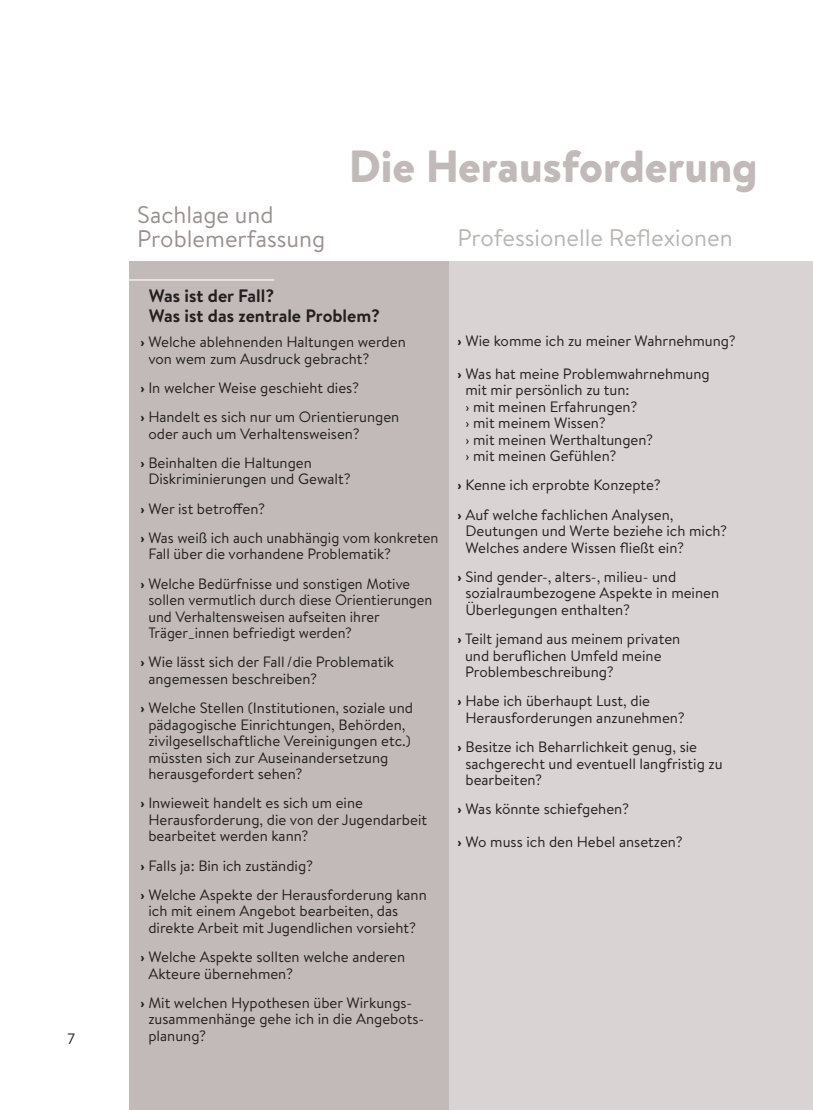
<style>
.page{position:relative;width:813px;height:1110px;background:#fff}
.page>*{position:absolute;margin:0;border:0;box-sizing:border-box;transform-origin:0 0}
.t1{font:900 45px "Brandon Text";color:#c1bab8}
.t2{font:24px/24px "Brandon Text";color:#999190}
.t3{font:24px "Brandon Text";color:#bab5b4}
.t4{font:700 18px/20.2px "Brandon Text";color:#231f20}
.t5{font:15px/16.5px "Brandon Text";color:#231f20}
.s1{font-weight:700}
</style>
<div class="page">
<div style="left:449px;top:261px;width:363px;height:849px;background:#d9d4d3"></div>
<div style="left:130px;top:261px;width:319px;height:849px;background:#c1bab8"></div>
<hr style="left:128px;top:279px;width:146px;height:1px;background:#fff">
<p class="t5" style="left:67px;top:1030px;width:9px">7</p>
<h2 class="t2" style="left:137px;top:201px;width:189px">Sachlage und<br>Problemerfassung</h2>
<h1 class="t1" style="left:349px;top:134px;width:410px">Die Herausforderung</h1>
<h2 class="t3" style="left:457px;top:222px;width:276px">Professionelle Reflexionen</h2>
<p class="t4" style="left:149px;top:285px;width:232px">Was ist der Fall?<br>Was ist das zentrale Problem?</p>
<p class="t5" style="left:148px;top:333px;width:259px;text-indent:-8px"><span class="s1">›</span> Welche ablehnenden Haltungen werden von wem zum Ausdruck gebracht?</p>
<p class="t5" style="left:140px;top:372px;width:260px;line-height:29.2px"><span class="s1">›</span> In welcher Weise geschieht dies?<br><span class="s1">›</span> Handelt es sich nur um Orientierungen</p>
<p class="t5" style="left:140px;top:418px;width:220px;line-height:29.2px;text-indent:8px">oder auch um Verhaltensweisen? <span class="s1">›</span> Beinhalten die Haltungen</p>
<p class="t5" style="left:140px;top:464px;width:299px;line-height:29.2px;text-indent:8px">Diskriminierungen und Gewalt?<br><span class="s1">›</span> Wer ist betroffen?<br><span class="s1">›</span> Was weiß ich auch unabhängig vom konkreten</p>
<p class="t5" style="left:140px;top:539px;width:271px;line-height:29.2px;text-indent:8px">Fall über die vorhandene Problematik?<br><span class="s1">›</span> Welche Bedürfnisse und sonstigen Motive</p>
<p class="t5" style="left:148px;top:591px;width:285px">sollen vermutlich durch diese Orientierungen und Verhaltensweisen aufseiten ihrer<br>Träger_innen befriedigt werden?</p>
<p class="t5" style="left:148px;top:653px;width:247px;text-indent:-8px"><span class="s1">›</span> Wie lässt sich der Fall/die Problematik angemessen beschreiben?</p>
<p class="t5" style="left:148px;top:699px;width:266px;text-indent:-8px"><span class="s1">›</span> Welche Stellen (Institutionen, soziale und pädagogische Einrichtungen, Behörden, zivilgesellschaftliche Vereinigungen etc.) müssten sich zur Auseinandersetzung herausgefordert sehen?</p>
<p class="t5" style="left:148px;top:794px;width:280px;text-indent:-8px"><span class="s1">›</span> Inwieweit handelt es sich um eine<br>Herausforderung, die von der Jugendarbeit bearbeitet werden kann?</p>
<p class="t5" style="left:140px;top:850px;width:288px;line-height:29.2px"><span class="s1">›</span> Falls ja: Bin ich zuständig?<br><span class="s1">›</span> Welche Aspekte der Herausforderung kann</p>
<p class="t5" style="left:148px;top:902px;width:269px">ich mit einem Angebot bearbeiten, das direkte Arbeit mit Jugendlichen vorsieht?</p>
<p class="t5" style="left:148px;top:948px;width:258px;text-indent:-8px"><span class="s1">›</span> Welche Aspekte sollten welche anderen<br>Akteure übernehmen?</p>
<p class="t5" style="left:148px;top:994px;width:275px;text-indent:-8px"><span class="s1">›</span> Mit welchen Hypothesen über Wirkungs&shy;zusammenhänge gehe ich in die Angebots&shy;planung?</p>
<p class="t5" style="left:457px;top:324px;width:279px;line-height:32.2px"><span class="s1">›</span> Wie komme ich zu meiner Wahrnehmung? <span class="s1">›</span> Was hat meine Problemwahrnehmung</p>
<p class="t5" style="left:465px;top:381px;width:189px">mit mir persönlich zu tun:<br>› mit meinen Erfahrungen?<br>› mit meinem Wissen?<br>› mit meinen Werthaltungen? › mit meinen Gefühlen?</p>
<p class="t5" style="left:457px;top:470px;width:217px;line-height:29.2px"><span class="s1">›</span> Kenne ich erprobte Konzepte?<br><span class="s1">›</span> Auf welche fachlichen Analysen,</p>
<p class="t5" style="left:465px;top:522px;width:263px">Deutungen und Werte beziehe ich mich?<br>Welches andere Wissen fließt ein?</p>
<p class="t5" style="left:465px;top:568px;width:255px;text-indent:-8px"><span class="s1">›</span> Sind gender-, alters-, milieu- und sozialraumbezogene Aspekte in meinen<br>Überlegungen enthalten?</p>
<p class="t5" style="left:465px;top:630px;width:217px;text-indent:-7px"><span class="s1">›</span> Teilt jemand aus meinem privaten und beruflichen Umfeld meine<br>Problembeschreibung?</p>
<p class="t5" style="left:465px;top:692px;width:221px;text-indent:-8px"><span class="s1">›</span> Habe ich überhaupt Lust, die<br>Herausforderungen anzunehmen?</p>
<p class="t5" style="left:465px;top:738px;width:258px;text-indent:-8px"><span class="s1">›</span> Besitze ich Beharrlichkeit genug, sie sachgerecht und eventuell langfristig zu bearbeiten?</p>
<p class="t5" style="left:457px;top:792px;width:226px;line-height:32.2px"><span class="s1">›</span> Was könnte schiefgehen?<br><span class="s1">›</span> Wo muss ich den Hebel ansetzen?</p>
</div>
